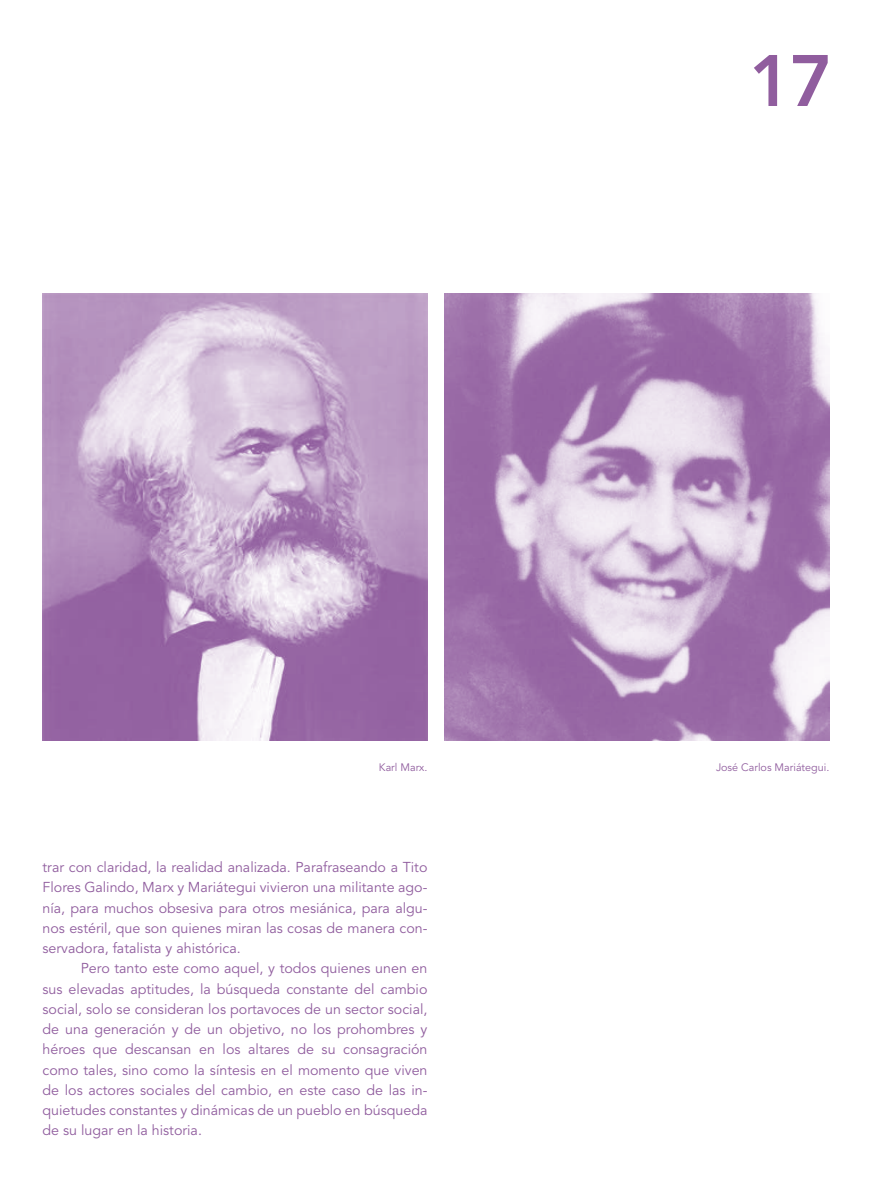
<style>
.page{position:relative;width:872px;height:1191px;background:#fff}
.page>*{position:absolute;margin:0;border:0;box-sizing:border-box;transform-origin:0 0}
.t1{font:800 72px "Avenir LT Std";color:#905d9e}
.t2{font:14.25px/20.2px "Avenir LT Std";color:#905d9e;text-align:justify}
.t3{font:10.8px "Avenir LT Std";color:#905d9e}
</style>
<div class="page">
<img style="left:43px;top:293px;width:384px;height:447px">
<img style="left:444px;top:293px;width:385px;height:447px">
<h1 class="t1" style="left:749px;top:38px;width:85px">17</h1>
<p class="t3" style="left:379px;top:761px;width:50px">Karl Marx.</p>
<p class="t3" style="left:716px;top:761px;width:115px">José Carlos Mariátegui.</p>
<p class="t2" style="left:43px;top:857px;width:386px">trar con claridad, la realidad analizada. Parafraseando a Tito Flores Galindo, Marx y Mariátegui vivieron una militante ago&shy;nía, para muchos obsesiva para otros mesiánica, para algu&shy;nos estéril, que son quienes miran las cosas de manera con&shy;servadora, fatalista y ahistórica.</p>
<p class="t2" style="left:43px;top:958px;width:386px;text-indent:38px">Pero tanto este como aquel, y todos quienes unen en sus elevadas aptitudes, la búsqueda constante del cambio social, solo se consideran los portavoces de un sector social, de una generación y de un objetivo, no los prohombres y héroes que descansan en los altares de su consagración como tales, sino como la síntesis en el momento que viven de los actores sociales del cambio, en este caso de las in&shy;quietudes constantes y dinámicas de un pueblo en búsqueda de su lugar en la historia.</p>
</div>
